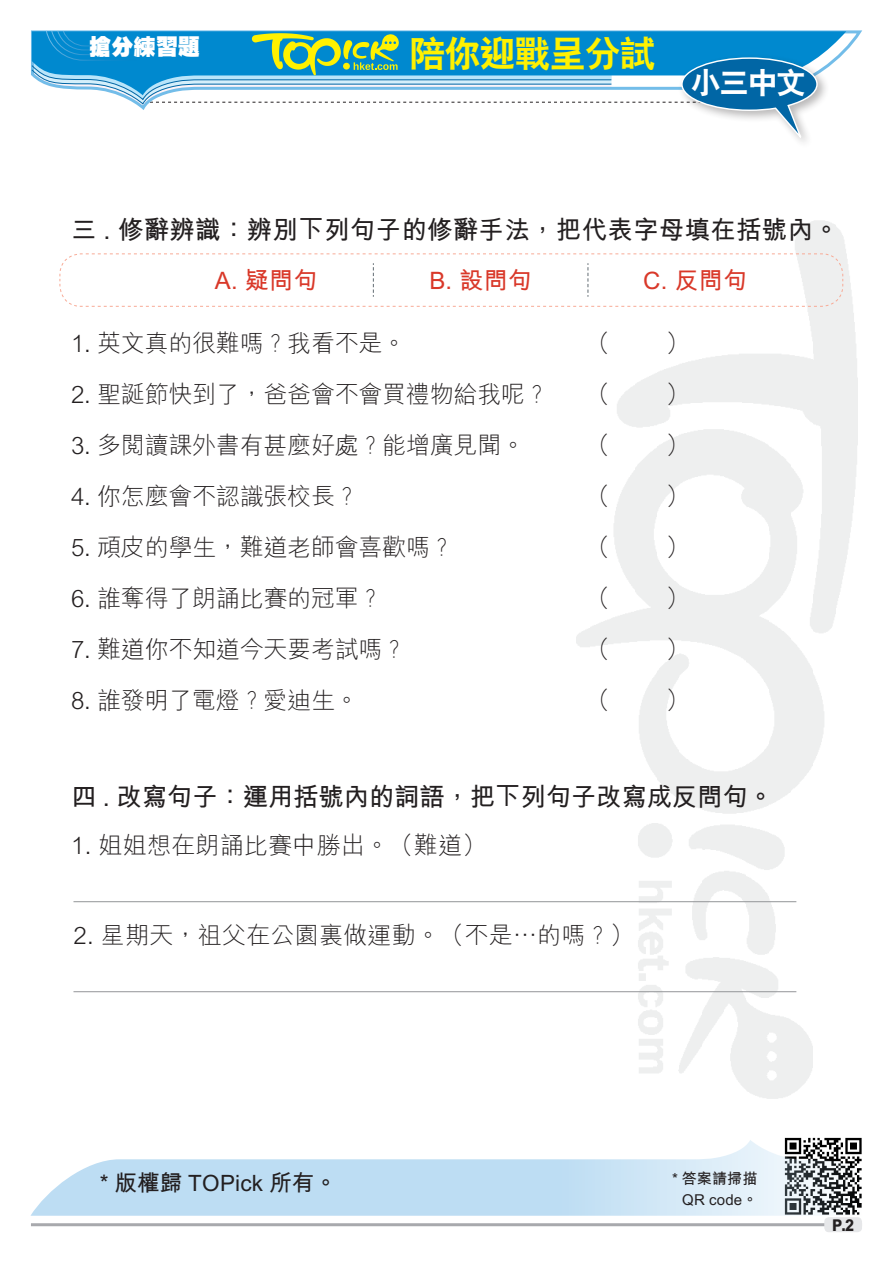
<style>
.page{position:relative;width:893px;height:1263px;background:#fff}
.page>*{position:absolute;margin:0;border:0;box-sizing:border-box;transform-origin:0 0}
.小題eq{font:36px "C Hei 2 Xbold HKSCS";letter-spacing:-.025em;color:#fff101}
.內文{font:30px "C Hei 2 Xbold HKSCS";color:#fff}
.Ex_Questions{font:25.5px "M Hei Bold HKSCS";letter-spacing:.01em;color:#231f20}
.Ex_Questions-2{font:25.5px "M Hei Bold HKSCS";letter-spacing:-.01em;color:#231f20}
.Ex_Questions-3{font:24px "M Hei Light HKSCS";letter-spacing:-.01em;color:#231f20}
.Ex_Text01{font:24px "M Hei Light HKSCS";letter-spacing:.01em;color:#231f20}
.Ex_Questions-4{font:24px "M Hei Light HKSCS";letter-spacing:.01em;color:#231f20}
.Ex_Text01-2{font:24px "M Hei Bold HKSCS";letter-spacing:.01em;color:#d93829}
.sf_內文{font:22.5px "M Hei Bold HKSCS";letter-spacing:.01em;color:#231f20}
.小題{font:22.2px "C Hei Ultra Bold HKSCS";color:#fff}
.t1{font:16.2px "M Hei Xbold HKSCS";color:#231f20;scale:.9 1}
.sf_內文-2{font:15px "M Hei Bold HKSCS";letter-spacing:.01em;color:#231f20}
</style>
<div class="page">
<svg style="left:818px;top:31px;width:28px;height:36px"></svg>
<div style="left:678px;top:53px;width:151px;height:97px;background:#231f20;opacity:.32"></div>
<svg style="left:31px;top:30px;width:787px;height:115px"></svg>
<img style="left:784px;top:1137px;width:78px;height:71px">
<svg style="left:30px;top:1140px;width:831px;height:76px;fill:#c0ddf3"></svg>
<hr style="left:31px;top:1223px;width:831px;height:3px;background:#a8a9ad">
<div style="left:824px;top:1217px;width:38px;height:15px;background:#e6e7e9;border-radius:4px"></div>
<hr style="left:73px;top:901px;width:723px;height:1px;background:#939598">
<hr style="left:73px;top:991px;width:723px;height:1px;background:#939598">
<svg style="left:59px;top:253px;width:784px;height:54px"></svg>
<p class="小題" style="left:89px;top:32px;width:113px">搶分練習題</p>
<p class="小題eq" style="left:409px;top:30px;width:248px">陪你迎戰呈分試</p>
<p class="內文" style="left:691px;top:63px;width:117px">小三中文</p>
<p class="Ex_Questions" style="left:71px;top:211px;width:769px">三 . 修辭辨識：辨別下列句子的修辭手法，把代表字母填在括號內。</p>
<p class="Ex_Text01-2" style="left:215px;top:263px;width:104px">A. 疑問句</p>
<p class="Ex_Text01-2" style="left:429px;top:263px;width:104px">B. 設問句</p>
<p class="Ex_Text01-2" style="left:643px;top:263px;width:105px">C. 反問句</p>
<p class="Ex_Questions-3" style="left:71px;top:326px;width:337px">1. 英文真的很難嗎？我看不是。</p>
<p class="Ex_Questions-3" style="left:586px;top:326px;width:25px">（</p>
<p class="Ex_Questions-3" style="left:665px;top:326px;width:25px">）</p>
<p class="Ex_Questions-3" style="left:71px;top:377px;width:479px">2. 聖誕節快到了，爸爸會不會買禮物給我呢？</p>
<p class="Ex_Questions-3" style="left:586px;top:377px;width:25px">（</p>
<p class="Ex_Questions-3" style="left:665px;top:377px;width:25px">）</p>
<p class="Ex_Questions-3" style="left:71px;top:428px;width:455px">3. 多閱讀課外書有甚麼好處？能增廣見聞。</p>
<p class="Ex_Questions-3" style="left:586px;top:428px;width:25px">（</p>
<p class="Ex_Questions-3" style="left:665px;top:428px;width:25px">）</p>
<p class="Ex_Questions-3" style="left:71px;top:479px;width:289px">4. 你怎麼會不認識張校長？</p>
<p class="Ex_Questions-3" style="left:586px;top:479px;width:25px">（</p>
<p class="Ex_Questions-3" style="left:665px;top:479px;width:25px">）</p>
<p class="Ex_Questions-3" style="left:71px;top:530px;width:384px">5. 頑皮的學生，難道老師會喜歡嗎？</p>
<p class="Ex_Questions-3" style="left:586px;top:530px;width:25px">（</p>
<p class="Ex_Questions-3" style="left:665px;top:530px;width:25px">）</p>
<p class="Ex_Questions-3" style="left:71px;top:581px;width:313px">6. 誰奪得了朗誦比賽的冠軍？</p>
<p class="Ex_Questions-3" style="left:586px;top:581px;width:25px">（</p>
<p class="Ex_Questions-3" style="left:665px;top:581px;width:25px">）</p>
<p class="Ex_Questions-3" style="left:71px;top:632px;width:337px">7. 難道你不知道今天要考試嗎？</p>
<p class="Ex_Questions-3" style="left:586px;top:632px;width:25px">（</p>
<p class="Ex_Questions-3" style="left:665px;top:632px;width:25px">）</p>
<p class="Ex_Questions-3" style="left:71px;top:683px;width:289px">8. 誰發明了電燈？愛迪生。</p>
<p class="Ex_Questions-3" style="left:586px;top:683px;width:25px">（</p>
<p class="Ex_Questions-3" style="left:665px;top:683px;width:25px">）</p>
<p class="Ex_Questions-2" style="left:71px;top:778px;width:703px">四 . 改寫句子：運用括號內的詞語，把下列句子改寫成反問句。</p>
<p class="Ex_Questions-4" style="left:71px;top:829px;width:417px">1. 姐姐想在朗誦比賽中勝出。（難道）</p>
<p class="Ex_Text01" style="left:73px;top:919px;width:562px">2. 星期天，祖父在公園裏做運動。（不是…的嗎？）</p>
<p class="sf_內文" style="left:100px;top:1166px;width:239px">* 版權歸 TOPick 所有。</p>
<p class="sf_內文-2" style="left:672px;top:1167px;width:87px">* 答案請掃描</p>
<p class="sf_內文-2" style="left:682px;top:1188px;width:77px">QR code。</p>
<p class="t1" style="left:832px;top:1214px;width:26px">P.2</p>
</div>
